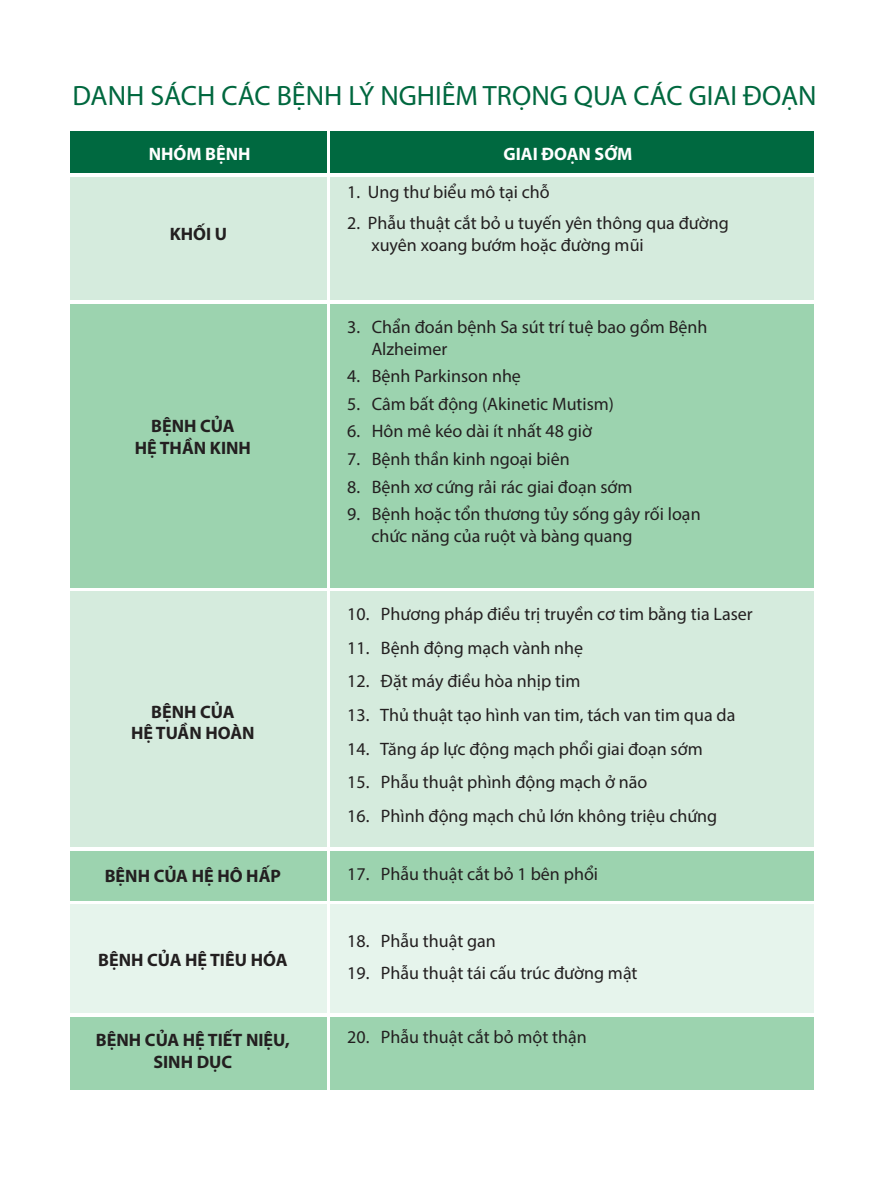
<style>
.page{position:relative;width:878px;height:1193px;background:#fff}
.page>*{position:absolute;margin:0;border:0;box-sizing:border-box;transform-origin:0 0}
.t1{font:28px "Myriad Pro";color:#00683f}
.t2{font:18px/21.6px "Myriad Pro";color:#231f20}
.t3{font:700 18px/21.6px "Myriad Pro";color:#231f20;text-align:center}
.t4{font:700 18px "Myriad Pro";color:#fff}
</style>
<div class="page">
<div style="left:70px;top:590px;width:257px;height:256px;background:#d5ebdd"></div>
<div style="left:330px;top:590px;width:483px;height:256px;background:#d5ebdd"></div>
<div style="left:70px;top:850px;width:257px;height:50px;background:#9cd3af"></div>
<div style="left:330px;top:850px;width:483px;height:50px;background:#9cd3af"></div>
<div style="left:70px;top:1017px;width:257px;height:72px;background:#9cd3af"></div>
<div style="left:330px;top:1017px;width:483px;height:72px;background:#9cd3af"></div>
<div style="left:70px;top:131px;width:257px;height:41px;background:#006940"></div>
<div style="left:70px;top:177px;width:257px;height:123px;background:#d5ebdd"></div>
<div style="left:330px;top:131px;width:483px;height:41px;background:#006940"></div>
<div style="left:330px;top:177px;width:483px;height:123px;background:#d5ebdd"></div>
<div style="left:70px;top:304px;width:257px;height:283px;background:#9cd3af"></div>
<div style="left:330px;top:304px;width:483px;height:283px;background:#9cd3af"></div>
<div style="left:70px;top:903px;width:257px;height:109px;background:#e6f4ec"></div>
<div style="left:330px;top:903px;width:483px;height:109px;background:#e6f4ec"></div>
<h1 class="t1" style="left:72px;top:79px;width:745px">DANH SÁCH CÁC BỆNH LÝ NGHIÊM TRỌNG QUA CÁC GIAI ĐOẠN</h1>
<p class="t4" style="left:149px;top:142px;width:103px">NHÓM BỆNH</p>
<p class="t4" style="left:503px;top:142px;width:130px">GIAI ĐOẠN SỚM</p>
<p class="t3" style="left:170px;top:222px;width:59px">KHỐI U</p>
<p class="t3" style="left:135px;top:415px;width:118px">BỆNH CỦA<br>HỆ THẦN KINH</p>
<p class="t3" style="left:131px;top:700px;width:125px">BỆNH CỦA<br>HỆ TUẦN HOÀN</p>
<p class="t3" style="left:105px;top:864px;width:178px">BỆNH CỦA HỆ HÔ HẤP</p>
<p class="t3" style="left:98px;top:948px;width:191px">BỆNH CỦA HỆ TIÊU HÓA</p>
<p class="t3" style="left:96px;top:1028px;width:195px">BỆNH CỦA HỆ TIẾT NIỆU,<br>SINH DỤC</p>
<p class="t2" style="left:347px;top:180px;width:204px">1. Ung thư biểu mô tại chỗ</p>
<p class="t2" style="left:371px;top:212px;width:359px;text-indent:-24px">2. Phẫu thuật cắt bỏ u tuyến yên thông qua đường xuyên xoang bướm hoặc đường mũi</p>
<p class="t2" style="left:371px;top:316px;width:338px;text-indent:-24px">3. Chẩn đoán bệnh Sa sút trí tuệ bao gồm Bệnh<br>Alzheimer</p>
<p class="t2" style="left:347px;top:365px;width:175px">4. Bệnh Parkinson nhẹ</p>
<p class="t2" style="left:347px;top:392px;width:268px">5. Câm bất động (Akinetic Mutism)</p>
<p class="t2" style="left:347px;top:420px;width:246px">6. Hôn mê kéo dài ít nhất 48 giờ</p>
<p class="t2" style="left:347px;top:447px;width:224px">7. Bệnh thần kinh ngoại biên</p>
<p class="t2" style="left:347px;top:475px;width:287px">8. Bệnh xơ cứng rải rác giai đoạn sớm</p>
<p class="t2" style="left:371px;top:503px;width:331px;text-indent:-24px">9. Bệnh hoặc tổn thương tủy sống gây rối loạn chức năng của ruột và bàng quang</p>
<p class="t2" style="left:347px;top:602px;width:407px">10. Phương pháp điều trị truyền cơ tim bằng tia Laser</p>
<p class="t2" style="left:347px;top:636px;width:237px">11. Bệnh động mạch vành nhẹ</p>
<p class="t2" style="left:347px;top:670px;width:234px">12. Đặt máy điều hòa nhịp tim</p>
<p class="t2" style="left:347px;top:703px;width:389px">13. Thủ thuật tạo hình van tim, tách van tim qua da</p>
<p class="t2" style="left:347px;top:737px;width:357px">14. Tăng áp lực động mạch phổi giai đoạn sớm</p>
<p class="t2" style="left:347px;top:771px;width:301px">15. Phẫu thuật phình động mạch ở não</p>
<p class="t2" style="left:347px;top:804px;width:371px">16. Phình động mạch chủ lớn không triệu chứng</p>
<p class="t2" style="left:347px;top:862px;width:252px">17. Phẫu thuật cắt bỏ 1 bên phổi</p>
<p class="t2" style="left:347px;top:930px;width:150px">18. Phẫu thuật gan</p>
<p class="t2" style="left:347px;top:961px;width:292px">19. Phẫu thuật tái cấu trúc đường mật</p>
<p class="t2" style="left:347px;top:1025px;width:241px">20. Phẫu thuật cắt bỏ một thận</p>
</div>
